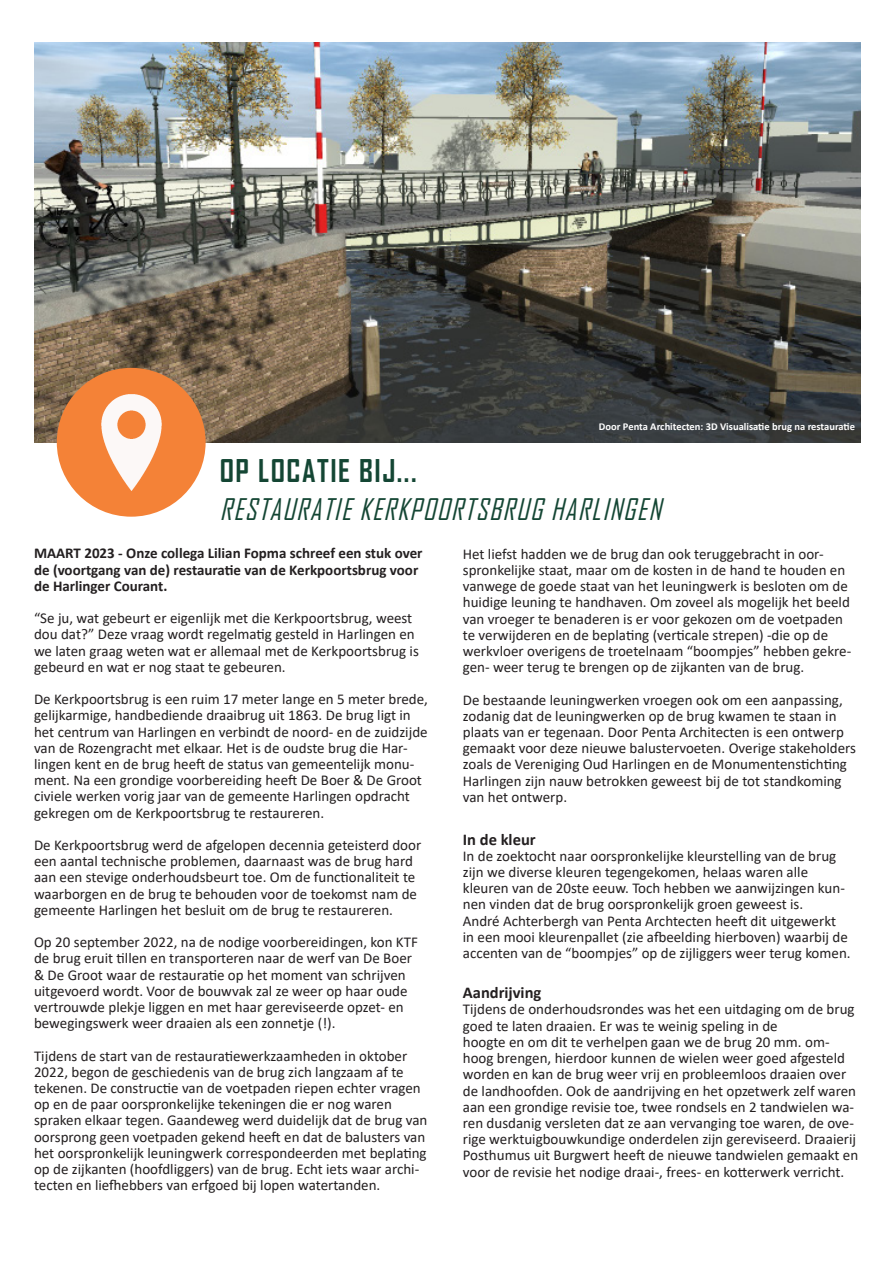
<style>
.page{position:relative;width:893px;height:1263px;background:#fff}
.page>*{position:absolute;margin:0;border:0;box-sizing:border-box;transform-origin:0 0}
.t1{font:700 30px "Agency FB";letter-spacing:.05em;color:#144634}
.t2{font:italic 28.5px "Agency FB";color:#144634}
.t3{font:700 16.5px "Calibri";color:#231f20}
.t4{font:15px/16.2px "Calibri";color:#231f20}
.t5{font:700 15px/16.2px "Calibri";color:#231f20}
.t6{font:700 10.5px "Calibri";color:#fff}
</style>
<div class="page">
<img style="left:34px;top:43px;width:826px;height:399px">
<div style="left:57px;top:368px;width:149px;height:149px;background:#f48237;border-radius:50%"></div>
<img style="left:68px;top:378px;width:128px;height:128px">
<p class="t6" style="left:599px;top:419px;width:258px">Door Penta Architecten: 3D Visualisatie brug na restauratie</p>
<p class="t1" style="left:220px;top:452px;width:198px">OP LOCATIE BIJ...</p>
<p class="t2" style="left:220px;top:492px;width:450px">RESTAURATIEKERKPOORTSBRUG HARLINGEN</p>
<p class="t5" style="left:34px;top:545px;width:390px">MAART 2023 - Onze collega Lilian Fopma schreef een stuk over de (voortgang van de) restauratie van de Kerkpoortsbrug voor de Harlinger Courant.</p>
<p class="t4" style="left:34px;top:610px;width:386px">“Se ju, wat gebeurt er eigenlijk met die Kerkpoortsbrug, weest dou dat?” Deze vraag wordt regelmatig gesteld in Harlingen en we laten graag weten wat er allemaal met de Kerkpoortsbrug is gebeurd en wat er nog staat te gebeuren.</p>
<p class="t4" style="left:34px;top:691px;width:395px">De Kerkpoortsbrug is een ruim 17 meter lange en 5 meter brede, gelijkarmige, handbediende draaibrug uit 1863. De brug ligt in het centrum van Harlingen en verbindt de noord- en de zuidzijde van de Rozengracht met elkaar. Het is de oudste brug die Har&shy;lingen kent en de brug heeft de status van gemeentelijk monu&shy;ment. Na een grondige voorbereiding heeft De Boer &amp; De Groot civiele werken vorig jaar van de gemeente Harlingen opdracht gekregen om de Kerkpoortsbrug te restaureren.</p>
<p class="t4" style="left:34px;top:836px;width:389px">De Kerkpoortsbrug werd de afgelopen decennia geteisterd door een aantal technische problemen, daarnaast was de brug hard aan een stevige onderhoudsbeurt toe. Om de functionaliteit te waarborgen en de brug te behouden voor de toekomst nam de gemeente Harlingen het besluit om de brug te restaureren.</p>
<p class="t4" style="left:34px;top:934px;width:385px">Op 20 september 2022, na de nodige voorbereidingen, kon KTF de brug eruit tillen en transporteren naar de werf van De Boer &amp; De Groot waar de restauratie op het moment van schrijven uitgevoerd wordt. Voor de bouwvak zal ze weer op haar oude vertrouwde plekje liggen en met haar gereviseerde opzet- en bewegingswerk weer draaien als een zonnetje (!).</p>
<p class="t4" style="left:34px;top:1047px;width:395px">Tijdens de start van de restauratiewerkzaamheden in oktober 2022, begon de geschiedenis van de brug zich langzaam af te tekenen. De constructie van de voetpaden riepen echter vragen op en de paar oorspronkelijke tekeningen die er nog waren spraken elkaar tegen. Gaandeweg werd duidelijk dat de brug van oorsprong geen voetpaden gekend heeft en dat de balusters van het oorspronkelijk leuningwerk correspondeerden met beplating op de zijkanten (hoofdliggers) van de brug. Echt iets waar archi&shy;tecten en liefhebbers van erfgoed bij lopen watertanden.</p>
<p class="t4" style="left:463px;top:545px;width:390px">Het liefst hadden we de brug dan ook teruggebracht in oor&shy;spronkelijke staat, maar om de kosten in de hand te houden en vanwege de goede staat van het leuningwerk is besloten om de huidige leuning te handhaven. Om zoveel als mogelijk het beeld van vroeger te benaderen is er voor gekozen om de voetpaden te verwijderen en de beplating (verticale strepen) -die op de werkvloer overigens de troetelnaam “boompjes” hebben gekre&shy;gen- weer terug te brengen op de zijkanten van de brug.</p>
<p class="t4" style="left:463px;top:691px;width:395px">De bestaande leuningwerken vroegen ook om een aanpassing, zodanig dat de leuningwerken op de brug kwamen te staan in plaats van er tegenaan. Door Penta Architecten is een ontwerp gemaakt voor deze nieuwe balustervoeten. Overige stakeholders zoals de Vereniging Oud Harlingen en de Monumentenstichting Harlingen zijn nauw betrokken geweest bij de tot standkoming van het ontwerp.</p>
<p class="t3" style="left:463px;top:827px;width:74px">In de kleur</p>
<p class="t4" style="left:463px;top:847px;width:375px">In de zoektocht naar oorspronkelijke kleurstelling van de brug zijn we diverse kleuren tegengekomen, helaas waren alle</p>
<p class="t4" style="left:463px;top:880px;width:384px">kleuren van de 20ste eeuw. Toch hebben we aanwijzingen kun&shy;nen vinden dat de brug oorspronkelijk groen geweest is.</p>
<p class="t4" style="left:463px;top:912px;width:389px">André Achterbergh van Penta Archtecten heeft dit uitgewerkt in een mooi kleurenpallet (zie afbeelding hierboven) waarbij de accenten van de “boompjes” op de zijliggers weer terug komen.</p>
<p class="t3" style="left:463px;top:981px;width:80px">Aandrijving</p>
<p class="t4" style="left:463px;top:1001px;width:393px">Tijdens de onderhoudsrondes was het een uitdaging om de brug goed te laten draaien. Er was te weinig speling in de</p>
<p class="t4" style="left:463px;top:1033px;width:397px">hoogte en om dit te verhelpen gaan we de brug 20 mm. om&shy;hoog brengen, hierdoor kunnen de wielen weer goed afgesteld worden en kan de brug weer vrij en probleemloos draaien over de landhoofden. Ook de aandrijving en het opzetwerk zelf waren aan een grondige revisie toe, twee rondsels en 2 tandwielen wa&shy;ren dusdanig versleten dat ze aan vervanging toe waren, de ove&shy;rige werktuigbouwkundige onderdelen zijn gereviseerd. Draaierij Posthumus uit Burgwert heeft de nieuwe tandwielen gemaakt en voor de revisie het nodige draai-, frees- en kotterwerk verricht.</p>
</div>
